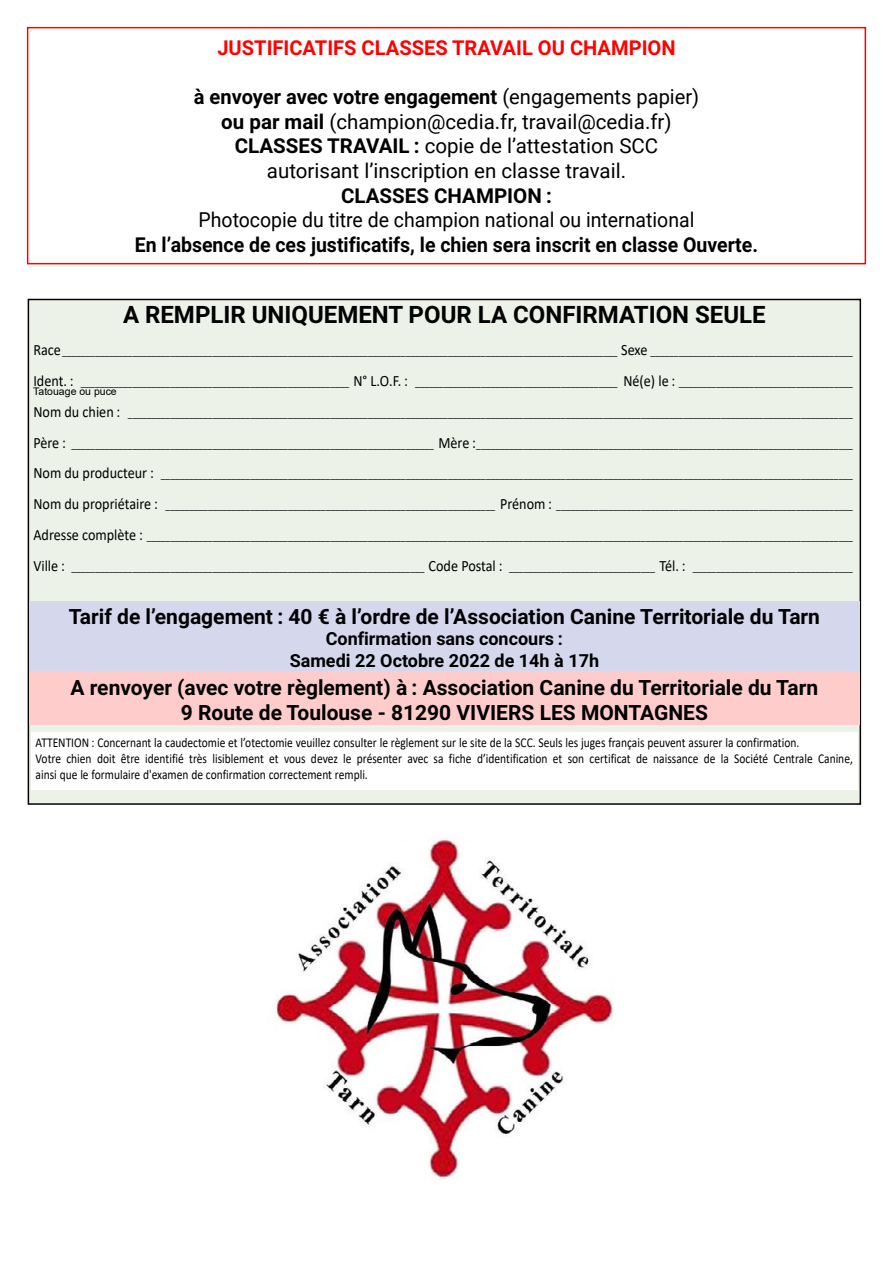
<style>
.page{position:relative;width:893px;height:1263px;background:#fff}
.page>*{position:absolute;margin:0;border:0;box-sizing:border-box;transform-origin:0 0}
.t1{font:700 24px "Roboto";color:#000}
.t2{font:700 21px/25.2px "Roboto";color:#000;text-align:center}
.t3{font:20.55px/24.6px "Roboto";color:#000;text-align:center}
.t4{font:700 20.55px "Roboto";color:#000;scale:.95 1}
.t5{font:20.55px "Roboto";color:#000;scale:.95 1}
.t6{font:700 20.55px "Roboto";color:#f00}
.t7{font:700 20.55px "Roboto";color:#000}
.t8{font:700 18px/21.6px "Roboto";color:#000;text-align:center}
.t9{font:13.5px/16.2px "Calibri";color:#000;scale:.85 1}
.t10{font:10.5px "Calibri";color:#000;scale:.9 1}
.t11{font:10.5px "Arial";color:#000}
.s1{font-weight:700}
.s2{font-size:15.75px}
</style>
<div class="page">
<div style="left:28px;top:299px;width:832px;height:505px;background:#edf2e8"></div>
<div style="left:29px;top:601px;width:830px;height:71px;background:#d5d7ed"></div>
<div style="left:29px;top:672px;width:830px;height:53px;background:#fcc"></div>
<div style="left:31px;top:732px;width:826px;height:58px;background:#fff"></div>
<img style="left:276px;top:839px;width:337px;height:339px">
<div style="left:27px;top:27px;width:839px;height:237px;border:2px solid #f00"></div>
<h3 class="t6" style="left:217px;top:33px;width:460px">JUSTIFICATIFS CLASSES TRAVAIL OU CHAMPION</h3>
<h3 class="t3" style="left:194px;top:84px;width:507px"><span class="s1">à envoyer avec votre engagement</span> (engagements papier) <span class="s1">ou par mail</span> (champion@cedia.fr, travail@cedia.fr)<br><span class="s1">CLASSES TRAVAIL :</span> copie de l’attestation SCC autorisant l’inscription en classe travail.</h3>
<h3 class="t7" style="left:341px;top:181px;width:212px">CLASSES CHAMPION :</h3>
<h3 class="t5" style="left:199px;top:205px;width:524px">Photocopie du titre de champion national ou international</h3>
<h3 class="t4" style="left:135px;top:230px;width:658px">En l’absence de ces justificatifs, le chien sera inscrit en classe Ouverte.</h3>
<h1 class="t1" style="left:123px;top:298px;width:644px">A REMPLIR UNIQUEMENT POUR LA CONFIRMATION SEULE</h1>
<p class="t10" style="left:33px;top:344px;width:912px"><span class="s2">Race</span>______________________________________________________________________________________________________________________ <span class="s2">Sexe</span> ___________________________________________</p>
<p class="t10" style="left:33px;top:375px;width:912px"><span class="s2">Ident. :</span> _________________________________________________________ <span class="s2">N° L.O.F. :</span> ___________________________________________ <span class="s2">Né(e) le :</span> _____________________________________</p>
<p class="t10" style="left:33px;top:406px;width:912px"><span class="s2">Nom du chien :</span> __________________________________________________________________________________________________________________________________________________________</p>
<p class="t10" style="left:33px;top:437px;width:912px"><span class="s2">Père :</span> _____________________________________________________________________________ <span class="s2">Mère :</span>________________________________________________________________________________</p>
<p class="t10" style="left:33px;top:468px;width:912px"><span class="s2">Nom du producteur :</span> ___________________________________________________________________________________________________________________________________________________</p>
<p class="t10" style="left:33px;top:499px;width:912px"><span class="s2">Nom du propriétaire :</span> ______________________________________________________________________ <span class="s2">Prénom :</span> _______________________________________________________________</p>
<p class="t10" style="left:33px;top:529px;width:912px"><span class="s2">Adresse complète :</span> ______________________________________________________________________________________________________________________________________________________</p>
<p class="t10" style="left:33px;top:560px;width:912px"><span class="s2">Ville :</span> ___________________________________________________________________________ <span class="s2">Code Postal :</span> _______________________________ <span class="s2">Tél. :</span> __________________________________</p>
<p class="t11" style="left:33px;top:384px;width:85px">Tatouage ou puce</p>
<h2 class="t2" style="left:69px;top:603px;width:753px">Tarif de l’engagement : 40 € à l’ordre de l’Association Canine Territoriale du Tarn</h2>
<h3 class="t8" style="left:290px;top:627px;width:311px">Confirmation sans concours :<br>Samedi 22 Octobre 2022 de 14h à 17h</h3>
<h2 class="t2" style="left:70px;top:674px;width:749px">A renvoyer (avec votre règlement) à : Association Canine du Territoriale du Tarn<br>9 Route de Toulouse - 81290 VIVIERS LES MONTAGNES</h2>
<p class="t9" style="left:36px;top:734px;width:963px">ATTENTION : Concernant la caudectomie et l’otectomie veuillez consulter le règlement sur le site de la SCC. Seuls les juges français peuvent assurer la confirmation.<br>Votre chien doit être identifié très lisiblement et vous devez le présenter avec sa fiche d’identification et son certificat de naissance de la Société Centrale Canine, ainsi que le formulaire d'examen de confirmation correctement rempli.</p>
</div>
